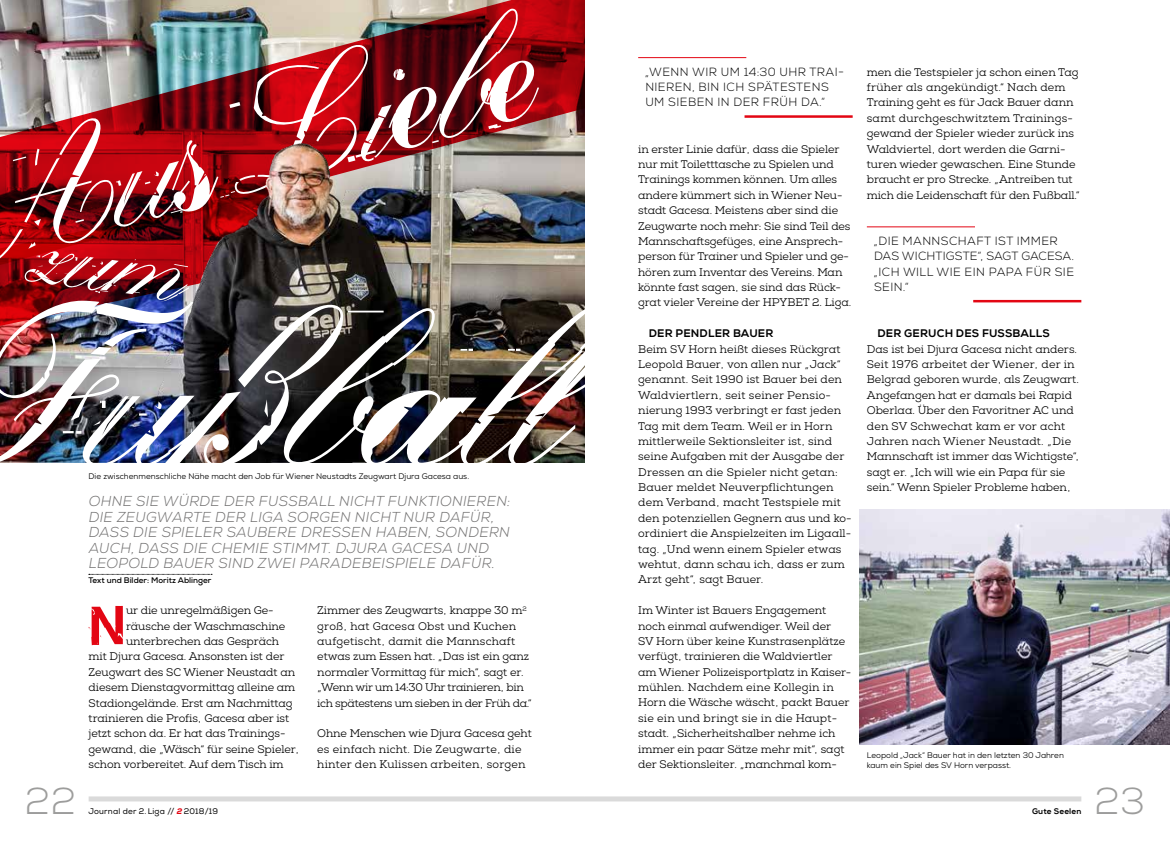
<style>
.page{position:relative;width:1170px;height:851px;background:#fff}
.page>*{position:absolute;margin:0;border:0;box-sizing:border-box;transform-origin:0 0}
.t1{font:italic 157.38px "False Idol";color:#fff}
.t2{font:53.12px "False Idol";color:#e30613}
.t3{font:300 37.5px "Nexa";color:#9d9d9c}
.t4{font:italic 300 14.38px/15.4px "Nexa";letter-spacing:.02em;color:#706f6f}
.t5{font:300 11.88px/15.4px "Nexa";letter-spacing:.035em;color:#000}
.t6{font:11px/15.4px "Nexa Slab";color:#000}
.t7{font:11px "Nexa X Bold";letter-spacing:.015em;color:#000}
.t8{font:8.12px/10.6px "Nexa";color:#000}
.t9{font:700 8.12px "Nexa";color:#000}
.t10{font:8.12px "Nexa";letter-spacing:.02em;color:#000}
.t11{font:8.12px "Nexa X Bold";letter-spacing:.02em;color:#000}
.s1{font-weight:800;font-style:italic;color:#e30613}
</style>
<div class="page">
<div style="left:89px;top:796px;width:496px;height:5px;background:#dadada"></div>
<div style="left:585px;top:796px;width:496px;height:5px;background:#dadada"></div>
<img style="left:859px;top:509px;width:310px;height:235px">
<img style="left:313px;top:266px;width:272px;height:35px">
<img style="left:0;top:0;width:585px;height:266px">
<img style="left:0;top:185px;width:313px;height:116px">
<img style="left:0;top:301px;width:585px;height:162px">
<hr style="left:638px;top:57px;width:108px;height:1px;background:#e30613">
<hr style="left:744px;top:115px;width:108px;height:3px;background:#e30613">
<hr style="left:866px;top:226px;width:108px;height:1px;background:#e30613">
<hr style="left:973px;top:300px;width:108px;height:2px;background:#e30613">
<svg style="left:89px;top:574px;width:123px;height:1px"></svg>
<svg style="left:24px;top:247px;width:168px;height:58px;background:#8a0d1b"></svg>
<h1 class="t1" style="left:-72px;top:126px;width:600px;rotate:-15deg">Aus Liebe</h1>
<p class="t8" style="left:89px;top:471px;width:382px">Die zwischenmenschliche Nähe macht den Job für Wiener Neustadts Zeugwart Djura Gacesa aus.</p>
<p class="t4" style="left:89px;top:494px;width:423px">OHNE SIE WÜRDE DER FUSSBALL NICHT FUNKTIONIEREN:<br>DIE ZEUGWARTE DER LIGA SORGEN NICHT NUR DAFÜR, DASS DIE SPIELER SAUBERE DRESSEN HABEN, SONDERN AUCH, DASS DIE CHEMIE STIMMT. DJURA GACESA UND LEOPOLD BAUER SIND ZWEI PARADEBEISPIELE DAFÜR.</p>
<p class="t9" style="left:89px;top:575px;width:124px">Text und Bilder: Moritz Ablinger</p>
<h2 class="t2" style="left:88px;top:593px;width:40px">N</h2>
<p class="t6" style="left:126px;top:602px;width:149px">ur die unregelmäßigen Ge-</p>
<p class="t6" style="left:126px;top:618px;width:161px">räusche der Waschmaschine</p>
<p class="t6" style="left:126px;top:633px;width:154px">unterbrechen das Gespräch</p>
<p class="t6" style="left:89px;top:649px;width:197px">mit Djura Gacesa. Ansonsten ist der</p>
<p class="t6" style="left:89px;top:664px;width:208px">Zeugwart des SC Wiener Neustadt an</p>
<p class="t6" style="left:89px;top:679px;width:208px">diesem Dienstagvormittag alleine am</p>
<p class="t6" style="left:89px;top:695px;width:205px">Stadiongelände. Erst am Nachmittag</p>
<p class="t6" style="left:89px;top:710px;width:202px">trainieren die Profis, Gacesa aber ist</p>
<p class="t6" style="left:89px;top:726px;width:198px">jetzt schon da. Er hat das Trainings-</p>
<p class="t6" style="left:89px;top:741px;width:212px">gewand, die „Wäsch“ für seine Spieler,</p>
<p class="t6" style="left:89px;top:756px;width:196px">schon vorbereitet. Auf dem Tisch im</p>
<p class="t6" style="left:317px;top:603px;width:216px">Zimmer des Zeugwarts, knappe 30 m<sup>2 </sup>groß, hat Gacesa Obst und Kuchen aufgetischt, damit die Mannschaft etwas zum Essen hat. „Das ist ein ganz normaler Vormittag für mich“, sagt er. „Wenn wir um 14:30 Uhr trainieren, bin ich spätestens um sieben in der Früh da.“</p>
<p class="t6" style="left:317px;top:726px;width:216px">Ohne Menschen wie Djura Gacesa geht es einfach nicht. Die Zeugwarte, die hinter den Kulissen arbeiten, sorgen</p>
<p class="t5" style="left:645px;top:64px;width:200px">„WENN WIR UM 14:30 UHR TRAI-<br>NIEREN, BIN ICH SPÄTESTENS<br>UM SIEBEN IN DER FRÜH DA.“</p>
<p class="t6" style="left:638px;top:141px;width:215px">in erster Linie dafür, dass die Spieler nur mit Toiletttasche zu Spielen und Trainings kommen können. Um alles andere kümmert sich in Wiener Neu&shy;stadt Gacesa. Meistens aber sind die Zeugwarte noch mehr: Sie sind Teil des Mannschaftsgefüges, eine Ansprech&shy;person für Trainer und Spieler und ge&shy;hören zum Inventar des Vereins. Man könnte fast sagen, sie sind das Rück&shy;grat vieler Vereine der HPYBET 2. Liga.</p>
<p class="t7" style="left:648px;top:326px;width:126px">DER PENDLER BAUER</p>
<p class="t6" style="left:638px;top:341px;width:215px">Beim SV Horn heißt dieses Rückgrat Leopold Bauer, von allen nur „Jack“ genannt. Seit 1990 ist Bauer bei den Waldviertlern, seit seiner Pensio&shy;nierung 1993 verbringt er fast jeden Tag mit dem Team. Weil er in Horn mittlerweile Sektionsleiter ist, sind seine Aufgaben mit der Ausgabe der Dressen an die Spieler nicht getan:<br>Bauer meldet Neuverpflichtungen dem Verband, macht Testspiele mit den potenziellen Gegnern aus und ko&shy;ordiniert die Anspielzeiten im Ligaall&shy;tag. „Und wenn einem Spieler etwas wehtut, dann schau ich, dass er zum Arzt geht“, sagt Bauer.</p>
<p class="t6" style="left:638px;top:602px;width:215px">Im Winter ist Bauers Engagement noch einmal aufwendiger. Weil der<br>SV Horn über keine Kunstrasenplätze verfügt, trainieren die Waldviertler am Wiener Polizeisportplatz in Kaiser&shy;mühlen. Nachdem eine Kollegin in Horn die Wäsche wäscht, packt Bauer sie ein und bringt sie in die Haupt&shy;stadt. „Sicherheitshalber nehme ich immer ein paar Sätze mehr mit“, sagt der Sektionsleiter. „manchmal kom-</p>
<p class="t6" style="left:866px;top:64px;width:214px">men die Testspieler ja schon einen Tag früher als angekündigt.“ Nach dem Training geht es für Jack Bauer dann samt durchgeschwitztem Trainings&shy;gewand der Spieler wieder zurück ins Waldviertel, dort werden die Garni&shy;turen wieder gewaschen. Eine Stunde braucht er pro Strecke. „Antreiben tut mich die Leidenschaft für den Fußball.“</p>
<p class="t5" style="left:873px;top:233px;width:202px">„DIE MANNSCHAFT IST IMMER<br>DAS WICHTIGSTE“, SAGT GACESA. „ICH WILL WIE EIN PAPA FÜR SIE<br>SEIN.“</p>
<p class="t7" style="left:877px;top:326px;width:174px">DER GERUCH DES FUSSBALLS</p>
<p class="t6" style="left:866px;top:341px;width:214px">Das ist bei Djura Gacesa nicht anders.<br>Seit 1976 arbeitet der Wiener, der in Belgrad geboren wurde, als Zeugwart.<br>Angefangen hat er damals bei Rapid Oberlaa. Über den Favoritner AC und den SV Schwechat kam er vor acht Jahren nach Wiener Neustadt. „Die Mannschaft ist immer das Wichtigste“, sagt er. „Ich will wie ein Papa für sie sein.“ Wenn Spieler Probleme haben,</p>
<p class="t8" style="left:866px;top:749px;width:198px">Leopold „Jack“ Bauer hat in den letzten 30 Jahren kaum ein Spiel des SV Horn verpasst.</p>
<h3 class="t3" style="left:25px;top:779px;width:52px">22</h3>
<p class="t10" style="left:89px;top:806px;width:131px">Journal der 2. Liga // <span class="s1">2</span>2018/19</p>
<p class="t11" style="left:1031px;top:806px;width:51px">Gute Seelen</p>
<h3 class="t3" style="left:1094px;top:779px;width:52px">23</h3>
</div>
